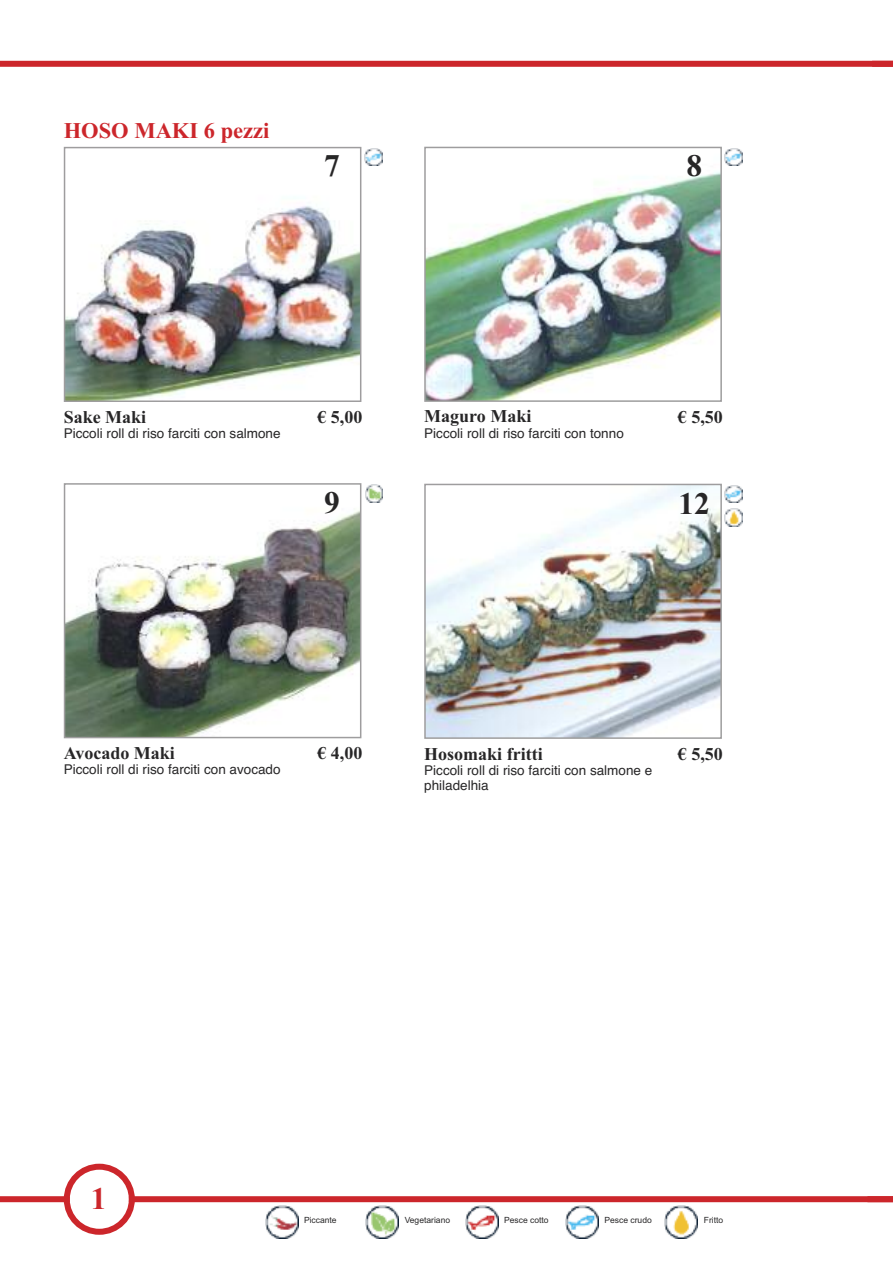
<style>
.page{position:relative;width:893px;height:1263px;background:#fff}
.page>*{position:absolute;margin:0;border:0;box-sizing:border-box;transform-origin:0 0}
.t1{font:700 31.5px "Times New Roman";color:#272627}
.t2{font:700 31.5px "Times New Roman";color:#cc262b}
.t3{font:700 22.5px "Times New Roman";color:#cc262b}
.t4{font:700 18px "Times New Roman";color:#272627}
.t5{font:13.5px/15px "Helvetica";color:#272627}
.t6{font:8.55px "Arial";color:#272627}
</style>
<div class="page">
<div style="left:0;top:61px;width:893px;height:6px;background:#cc262b"></div>
<img style="left:266px;top:1205px;width:33px;height:33px">
<img style="left:366px;top:1206px;width:33px;height:33px">
<img style="left:465px;top:1206px;width:33px;height:33px">
<img style="left:565px;top:1206px;width:33px;height:33px">
<img style="left:665px;top:1206px;width:33px;height:33px">
<div style="left:0;top:1196px;width:893px;height:6px;background:#cc262b"></div>
<svg style="left:64px;top:1164px;width:71px;height:71px"></svg>
<img style="left:67px;top:205px;width:291px;height:194px">
<div style="left:64px;top:147px;width:297px;height:255px;border:2px solid #9e9d9e"></div>
<img style="left:67px;top:511px;width:291px;height:224px">
<div style="left:64px;top:483px;width:297px;height:255px;border:2px solid #9e9d9e"></div>
<img style="left:427px;top:172px;width:292px;height:227px">
<div style="left:424px;top:147px;width:298px;height:255px;border:2px solid #9e9d9e"></div>
<img style="left:427px;top:487px;width:292px;height:249px">
<div style="left:424px;top:484px;width:298px;height:255px;border:2px solid #9e9d9e"></div>
<svg style="left:364px;top:152px;width:19px;height:12px"></svg>
<img style="left:365px;top:148px;width:17px;height:18px">
<img style="left:725px;top:148px;width:18px;height:18px">
<img style="left:365px;top:485px;width:18px;height:17px">
<img style="left:725px;top:485px;width:18px;height:18px">
<svg style="left:724px;top:508px;width:16px;height:19px"></svg>
<img style="left:725px;top:509px;width:18px;height:17px">
<h2 class="t3" style="left:64px;top:117px;width:207px">HOSO MAKI 6 pezzi</h2>
<h1 class="t1" style="left:324px;top:146px;width:17px">7</h1>
<h1 class="t1" style="left:686px;top:146px;width:17px">8</h1>
<h3 class="t4" style="left:64px;top:406px;width:84px">Sake Maki</h3>
<p class="t5" style="left:64px;top:425px;width:218px">Piccoli roll di riso farciti con salmone</p>
<h3 class="t4" style="left:317px;top:406px;width:46px">€ 5,00</h3>
<h3 class="t4" style="left:424px;top:406px;width:109px">Maguro Maki</h3>
<p class="t5" style="left:424px;top:425px;width:201px">Piccoli roll di riso farciti con tonno</p>
<h3 class="t4" style="left:678px;top:406px;width:46px">€ 5,50</h3>
<h1 class="t1" style="left:324px;top:483px;width:17px">9</h1>
<h1 class="t1" style="left:678px;top:484px;width:33px">12</h1>
<h3 class="t4" style="left:64px;top:742px;width:113px">Avocado Maki</h3>
<p class="t5" style="left:64px;top:762px;width:218px">Piccoli roll di riso farciti con avocado</p>
<h3 class="t4" style="left:317px;top:742px;width:46px">€ 4,00</h3>
<h3 class="t4" style="left:424px;top:743px;width:120px">Hosomaki fritti</h3>
<p class="t5" style="left:424px;top:762px;width:230px">Piccoli roll di riso farciti con salmone e philadelhia</p>
<h3 class="t4" style="left:678px;top:743px;width:46px">€ 5,50</h3>
<h1 class="t2" style="left:91px;top:1179px;width:17px">1</h1>
<p class="t6" style="left:304px;top:1215px;width:34px">Piccante</p>
<p class="t6" style="left:405px;top:1215px;width:47px">Vegetariano</p>
<p class="t6" style="left:504px;top:1215px;width:46px">Pesce cotto</p>
<p class="t6" style="left:604px;top:1215px;width:49px">Pesce crudo</p>
<p class="t6" style="left:704px;top:1215px;width:21px">Fritto</p>
</div>
